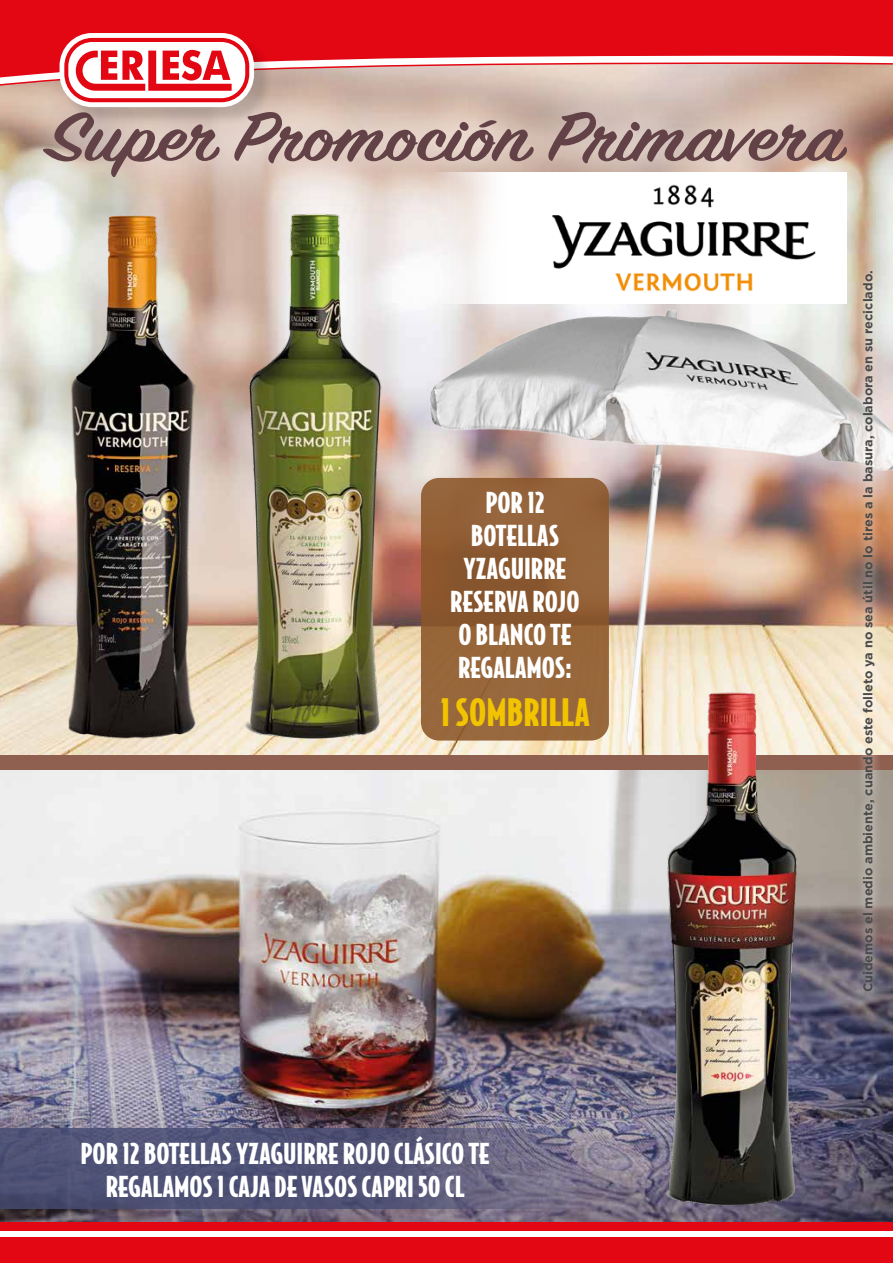
<style>
.page{position:relative;width:893px;height:1263px;background:#fff}
.page>*{position:absolute;margin:0;border:0;box-sizing:border-box;transform-origin:0 0}
.t1{font:600 76.65px "Sign Painter House Script";color:#624147;scale:1.18 1}
.t2{font:900 36px "Bodega Sans";color:#f2c400}
.t3{font:900 27.45px/33px "Bodega Sans";color:#fff;text-align:center}
.t4{font:700 12.75px "Gotham";color:#4a4a49}
</style>
<div class="page">
<img style="left:0;top:232px;width:893px;height:990px">
<img style="left:374px;top:249px;width:519px;height:560px">
<img style="left:28px;top:232px;width:212px;height:552px">
<img style="left:207px;top:232px;width:202px;height:523px">
<svg style="left:0;top:88px;width:893px;height:144px;background:#d6c2b5"></svg>
<div style="left:0;top:755px;width:893px;height:14px;background:#8f5f50"></div>
<svg style="left:432px;top:172px;width:415px;height:132px"></svg>
<img style="left:547px;top:177px;width:275px;height:120px">
<img style="left:623px;top:658px;width:202px;height:564px">
<div style="left:853px;top:262px;width:31px;height:739px;background:#fff;opacity:.75"></div>
<div style="left:421px;top:478px;width:188px;height:262px;background:linear-gradient(to right,#915f35,#95643a);border-radius:18px"></div>
<svg style="left:0;top:1128px;width:608px;height:81px;background:#595a7a"></svg>
<svg style="left:0;top:0;width:893px;height:88px;background:#e13e45"></svg>
<div style="left:62px;top:35px;width:211px;height:91px;background:#000;opacity:.15"></div>
<svg style="left:60px;top:33px;width:194px;height:74px"></svg>
<svg style="left:64px;top:38px;width:185px;height:64px"></svg>
<div style="left:0;top:1237px;width:893px;height:26px;background:#e30613"></div>
<div style="left:0;top:1222px;width:893px;height:9px;background:#e30613"></div>
<h1 class="t1" style="left:47px;top:91px;width:676px">Super Promoción Primavera</h1>
<p class="t3" style="left:450px;top:485px;width:131px">POR 12<br>BOTELLAS<br>YZAGUIRRE<br>RESERVA ROJO<br>O BLANCO TE<br>REGALAMOS:</p>
<h2 class="t2" style="left:440px;top:689px;width:151px">1 SOMBRILLA</h2>
<p class="t4" style="left:860px;top:992px;width:723px;rotate:-90deg">Cuidemos el medio ambiente, cuando este folleto ya no sea útil no lo tires a la basura, colabora en su reciclado.</p>
<p class="t3" style="left:81px;top:1136px;width:410px">POR 12 BOTELLAS YZAGUIRRE ROJO CLÁSICO TE<br>REGALAMOS 1 CAJA DE VASOS CAPRI 50 CL</p>
</div>
